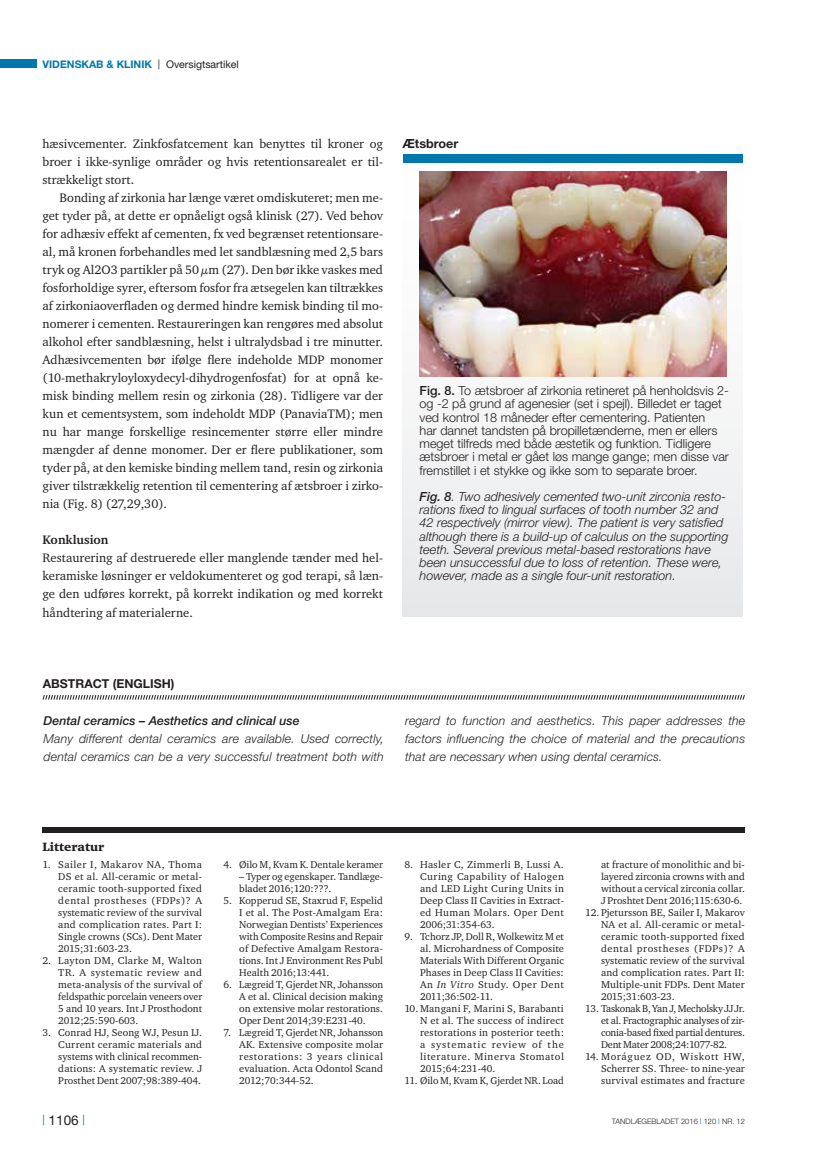
<style>
.page{position:relative;width:830px;height:1157px;background:#fff}
.page>*{position:absolute;margin:0;border:0;box-sizing:border-box;transform-origin:0 0}
.t1{font:13.5px "Helvetica Neue";color:#231f20}
.t2{font:12.6px/18px "Charter ITC";color:#231f20;text-align:justify}
.t3{font:italic 300 12.6px/13.2px "Helvetica Neue";color:#231f20}
.t4{font:300 12.6px/13.2px "Helvetica Neue";color:#231f20}
.t5{font:700 12.6px "Charter ITC";color:#231f20}
.t6{font:700 12.6px "Helvetica Neue";color:#231f20}
.t7{font:italic 300 12.3px/18px "Helvetica Neue";letter-spacing:.01em;color:#231f20}
.t8{font:italic 500 12.3px "Helvetica Neue";color:#231f20}
.t9{font:700 12.3px "Helvetica Neue";color:#231f20}
.t10{font:12.3px "Charter ITC Blac";color:#231f20}
.t11{font:700 10.5px "Helvetica Neue";color:#0078ae}
.t12{font:10.2px/12px "Charter ITC";color:#231f20;text-align:justify}
.t13{font:300 7.5px "Helvetica Neue";color:#231f20}
.s1{font-family:"Arial Narrow";font-weight:400;color:#231f20}
.s2{font-weight:400;color:#231f20}
.s3{font-weight:500}
.s4{font-style:italic}
.s5{font-weight:400;color:#0078ae}
</style>
<div class="page">
<div style="left:0;top:60px;width:37px;height:8px;background:#0078ae"></div>
<div style="left:402px;top:157px;width:340px;height:459px;background:linear-gradient(to bottom,#fbf7f6,#ebedef)"></div>
<div style="left:403px;top:154px;width:339px;height:8px;background:#0078ae"></div>
<img style="left:419px;top:172px;width:307px;height:204px">
<svg style="left:43px;top:695px;width:700px;height:4px"></svg>
<div style="left:43px;top:827px;width:701px;height:5px;background:#231f20"></div>
<p class="t11" style="left:43px;top:58px;width:198px">VIDENSKAB &amp; KLINIK <span class="s1">|</span> <span class="s2">Oversigtsartikel</span></p>
<p class="t2" style="left:43px;top:135px;width:342px">hæsivcementer. Zinkfosfatcement kan benyttes til kroner og broer i ikke-synlige områder og hvis retentionsarealet er til&shy;strækkeligt stort.</p>
<p class="t2" style="left:43px;top:189px;width:342px;text-indent:17px">Bonding af zirkonia har længe været omdiskuteret; men me&shy;get tyder på, at dette er opnåeligt også klinisk (27). Ved behov for adhæsiv effekt af cementen, fx ved begrænset retentionsare&shy;al, må kronen forbehandles med let sandblæsning med 2,5 bars tryk og Al2O3 partikler på 50 µm (27). Den bør ikke vaskes med fosforholdige syrer, eftersom fosfor fra ætsegelen kan tiltrækkes af zirkoniaoverfladen og dermed hindre kemisk binding til mo&shy;nomerer i cementen. Restaureringen kan rengøres med absolut alkohol efter sandblæsning, helst i ultralydsbad i tre minutter.<br>Adhæsivcementen bør ifølge flere indeholde MDP monomer (10-methakryloyloxydecyl-dihydrogenfosfat) for at opnå ke&shy;misk binding mellem resin og zirkonia (28). Tidligere var der kun et cementsystem, som indeholdt MDP (PanaviaTM); men nu har mange forskellige resincementer større eller mindre mængder af denne monomer. Der er flere publikationer, som tyder på, at den kemiske binding mellem tand, resin og zirkonia giver tilstrækkelig retention til cementering af ætsbroer i zirko&shy;nia (Fig. 8) (27,29,30).</p>
<p class="t5" style="left:43px;top:532px;width:67px">Konklusion</p>
<p class="t2" style="left:43px;top:549px;width:342px">Restaurering af destruerede eller manglende tænder med hel&shy;keramiske løsninger er veldokumenteret og god terapi, så læn&shy;ge den udføres korrekt, på korrekt indikation og med korrekt håndtering af materialerne.</p>
<p class="t6" style="left:402px;top:136px;width:57px">Ætsbroer</p>
<p class="t4" style="left:419px;top:384px;width:311px"><span class="s3">Fig. 8.</span> To ætsbroer af zirkonia retineret på henholdsvis 2- og -2 på grund af agenesier (set i spejl). Billedet er taget ved kontrol 18 måneder efter cementering. Patienten<br>har dannet tandsten på bropilletænderne, men er ellers meget tilfreds med både æstetik og funktion. Tidligere ætsbroer i metal er gået løs mange gange; men disse var fremstillet i et stykke og ikke som to separate broer.</p>
<p class="t3" style="left:419px;top:489px;width:310px"><span class="s3">Fig. 8</span>. Two adhesively cemented two-unit zirconia resto&shy;rations fixed to lingual surfaces of tooth number 32 and 42 respectively (mirror view). The patient is very satisfied although there is a build-up of calculus on the supporting teeth. Several previous metal-based restorations have been unsuccessful due to loss of retention. These were, however, made as a single four-unit restoration.</p>
<p class="t9" style="left:43px;top:676px;width:133px">ABSTRACT (ENGLISH)</p>
<p class="t8" style="left:44px;top:713px;width:257px">Dental ceramics – Aesthetics and clinical use</p>
<p class="t7" style="left:44px;top:729px;width:341px">Many different dental ceramics are available. Used correctly, dental ceramics can be a very successful treatment both with</p>
<p class="t7" style="left:405px;top:711px;width:341px;text-align:justify">regard to function and aesthetics. This paper addresses the factors influencing the choice of material and the precautions that are necessary when using dental ceramics.</p>
<p class="t10" style="left:43px;top:839px;width:63px">Litteratur</p>
<p class="t12" style="left:58px;top:858px;width:145px;text-indent:-16px">1. Sailer I, Makarov NA, Thoma DS et al. All-ceramic or metal&shy;ceramic tooth-supported fixed dental prostheses (FDPs)? A systematic review of the survival and complication rates. Part I:<br>Single crowns (SCs). Dent Mater 2015;31:603-23.</p>
<p class="t12" style="left:58px;top:954px;width:145px;text-indent:-16px">2. Layton DM, Clarke M, Walton TR. A systematic review and meta-analysis of the survival of feldspathic porcelain veneers over 5 and 10 years. Int J Prosthodont 2012;25:590-603.</p>
<p class="t12" style="left:58px;top:1026px;width:145px;text-indent:-16px">3. Conrad HJ, Seong WJ, Pesun IJ.<br>Current ceramic materials and systems with clinical recommen&shy;dations: A systematic review. J Prosthet Dent 2007;98:389-404.</p>
<p class="t12" style="left:223px;top:858px;width:161px">4. Øilo M, Kvam K. Dentale keramer</p>
<p class="t12" style="left:239px;top:870px;width:145px">– Typer og egenskaper. Tandlæge&shy;bladet 2016;120:???.</p>
<p class="t12" style="left:239px;top:894px;width:145px;text-indent:-16px">5. Kopperud SE, Staxrud F, Espelid I et al. The Post-Amalgam Era:<br>Norwegian Dentists’ Experiences with Composite Resins and Repair of Defective Amalgam Restora&shy;tions. Int J Environment Res Publ Health 2016;13:441.</p>
<p class="t12" style="left:239px;top:978px;width:145px;text-indent:-16px">6. Lægreid T, Gjerdet NR, Johansson A et al. Clinical decision making on extensive molar restorations.<br>Oper Dent 2014;39:E231-40.</p>
<p class="t12" style="left:239px;top:1026px;width:145px;text-indent:-16px">7. Lægreid T, Gjerdet NR, Johansson AK. Extensive composite molar restorations: 3 years clinical evaluation. Acta Odontol Scand 2012;70:344-52.</p>
<p class="t12" style="left:420px;top:858px;width:145px;text-indent:-16px">8. Hasler C, Zimmerli B, Lussi A.<br>Curing Capability of Halogen and LED Light Curing Units in Deep Class II Cavities in Extract&shy;ed Human Molars. Oper Dent 2006;31:354-63.</p>
<p class="t12" style="left:420px;top:930px;width:145px;text-indent:-16px">9. Tchorz JP, Doll R, Wolkewitz M et al. Microhardness of Composite Materials With Different Organic Phases in Deep Class II Cavities:<br>An <span class="s4">In Vitro</span> Study. Oper Dent 2011;36:502-11.</p>
<p class="t12" style="left:420px;top:1002px;width:145px;text-indent:-16px">10. Mangani F, Marini S, Barabanti N et al. The success of indirect restorations in posterior teeth: a systematic review of the literature. Minerva Stomatol 2015;64:231-40.</p>
<p class="t12" style="left:404px;top:1074px;width:161px">11. Øilo M, Kvam K, Gjerdet NR. Load</p>
<p class="t12" style="left:600px;top:858px;width:145px">at fracture of monolithic and bi&shy;layered zirconia crowns with and without a cervical zirconia collar.<br>J Proshtet Dent 2016;115:630-6.</p>
<p class="t12" style="left:600px;top:906px;width:145px;text-indent:-16px">12. Pjetursson BE, Sailer I, Makarov NA et al. All-ceramic or metal&shy;ceramic tooth-supported fixed dental prostheses (FDPs)? A systematic review of the survival and complication rates. Part II:<br>Multiple-unit FDPs. Dent Mater 2015;31:603-23.</p>
<p class="t12" style="left:600px;top:1002px;width:145px;text-indent:-16px">13. Taskonak B, Yan J, Mecholsky JJ Jr. et al. Fractographic analyses of zir&shy;conia-based fixed partial dentures.<br>Dent Mater 2008;24:1077-82.</p>
<p class="t12" style="left:600px;top:1050px;width:145px;text-indent:-16px">14. Moráguez OD, Wiskott HW, Scherrer SS. Three- to nine-year survival estimates and fracture</p>
<h1 class="t1" style="left:43px;top:1112px;width:44px"><sup>|</sup> 1106 <sup>|</sup></h1>
<p class="t13" style="left:611px;top:1116px;width:134px">TANDLÆGEBLADET 2016 <span class="s5">|</span> 120 <span class="s5">|</span> NR. 12</p>
</div>
